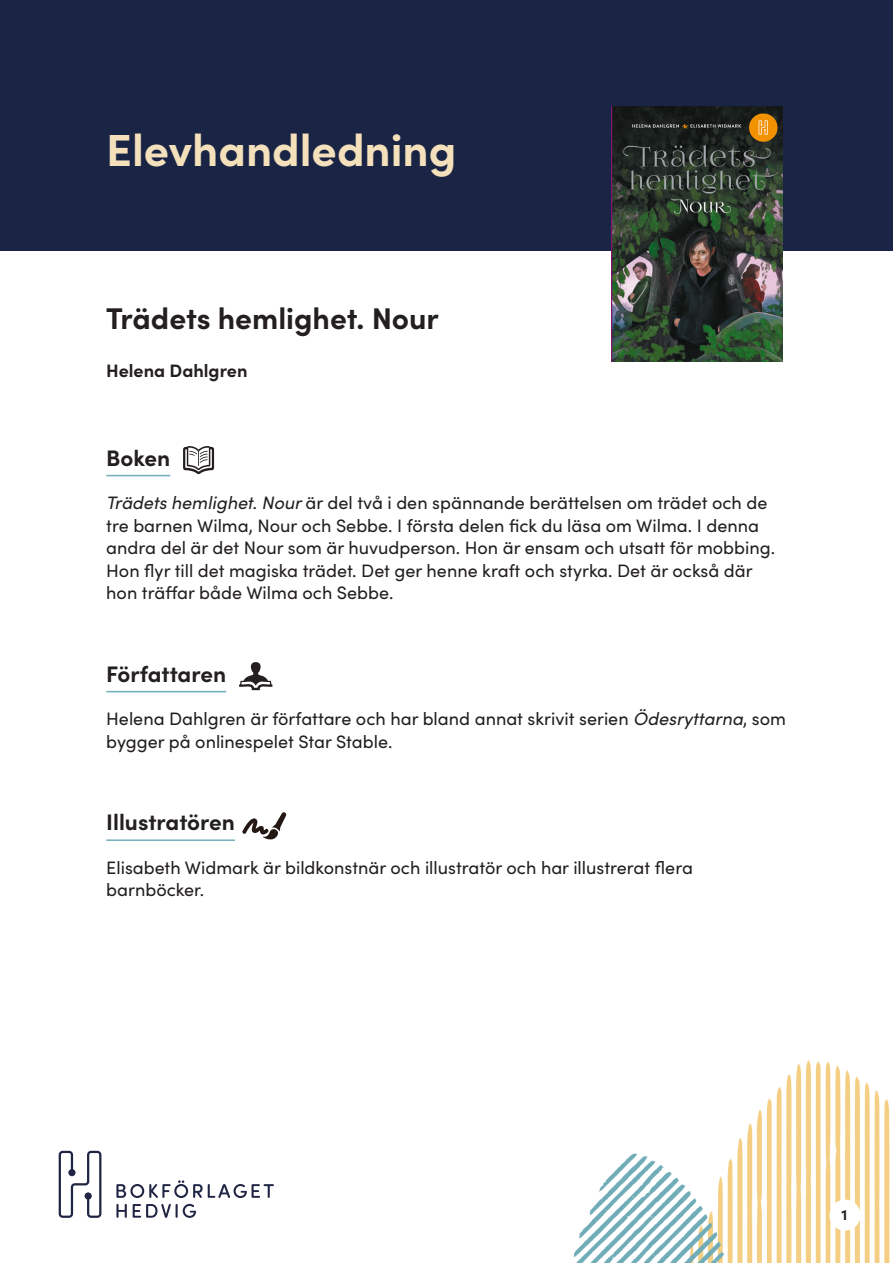
<style>
.page{position:relative;width:893px;height:1263px;background:#fff}
.page>*{position:absolute;margin:0;border:0;box-sizing:border-box;transform-origin:0 0}
.t1{font:700 45px "Sofia Pro";color:#f4e1bc}
.t2{font:700 30px "Sofia Pro";color:#231f20}
.t3{font:700 22.5px "Sofia Pro";color:#231f20}
.t4{font:18px/22.5px "Sofia Pro";color:#231f20}
.t5{font:700 18px "Sofia Pro";color:#231f20}
.t6{font:700 15px "Sofia Pro";color:#231f20}
.s1{font-style:italic}
</style>
<div class="page">
<img style="left:58px;top:251px;width:832px;height:1012px">
<div style="left:0;top:0;width:893px;height:251px;background:#1a2445"></div>
<img style="left:611px;top:106px;width:171px;height:256px">
<svg style="left:116px;top:1180px;width:158px;height:18px"></svg>
<svg style="left:116px;top:1204px;width:11px;height:14px"></svg>
<svg style="left:133px;top:1204px;width:63px;height:14px"></svg>
<svg style="left:59px;top:1151px;width:42px;height:67px"></svg>
<div style="left:830px;top:1199px;width:30px;height:31px;background:#fff;border-radius:50%"></div>
<hr style="left:106px;top:475px;width:64px;height:1px;background:#6faeb8">
<hr style="left:106px;top:691px;width:120px;height:1px;background:#6faeb8">
<hr style="left:106px;top:839px;width:129px;height:2px;background:#6faeb8">
<svg style="left:183px;top:446px;width:31px;height:28px"></svg>
<svg style="left:239px;top:662px;width:34px;height:28px"></svg>
<svg style="left:241px;top:811px;width:46px;height:31px"></svg>
<h1 class="t1" style="left:106px;top:116px;width:352px">Elevhandledning</h1>
<h2 class="t2" style="left:106px;top:295px;width:334px">Trädets hemlighet. Nour</h2>
<p class="t5" style="left:106px;top:357px;width:143px">Helena Dahlgren</p>
<p class="t3" style="left:106px;top:440px;width:66px">Boken</p>
<p class="t4" style="left:106px;top:491px;width:670px"><span class="s1">Trädets hemlighet. Nour</span> är del två i den spännande berättelsen om trädet och de tre barnen Wilma, Nour och Sebbe. I första delen fick du läsa om Wilma. I denna andra del är det Nour som är huvudperson. Hon är ensam och utsatt för mobbing.<br>Hon flyr till det magiska trädet. Det ger henne kraft och styrka. Det är också där hon träffar både Wilma och Sebbe.</p>
<p class="t3" style="left:106px;top:656px;width:121px">Författaren</p>
<p class="t4" style="left:106px;top:707px;width:681px">Helena Dahlgren är författare och har bland annat skrivit serien <span class="s1">Ödesryttarna</span>, som bygger på onlinespelet Star Stable.</p>
<p class="t3" style="left:106px;top:805px;width:130px">Illustratören</p>
<p class="t4" style="left:106px;top:855px;width:588px">Elisabeth Widmark är bildkonstnär och illustratör och har illustrerat flera barnböcker.</p>
<p class="t6" style="left:842px;top:1204px;width:7px">1</p>
</div>
